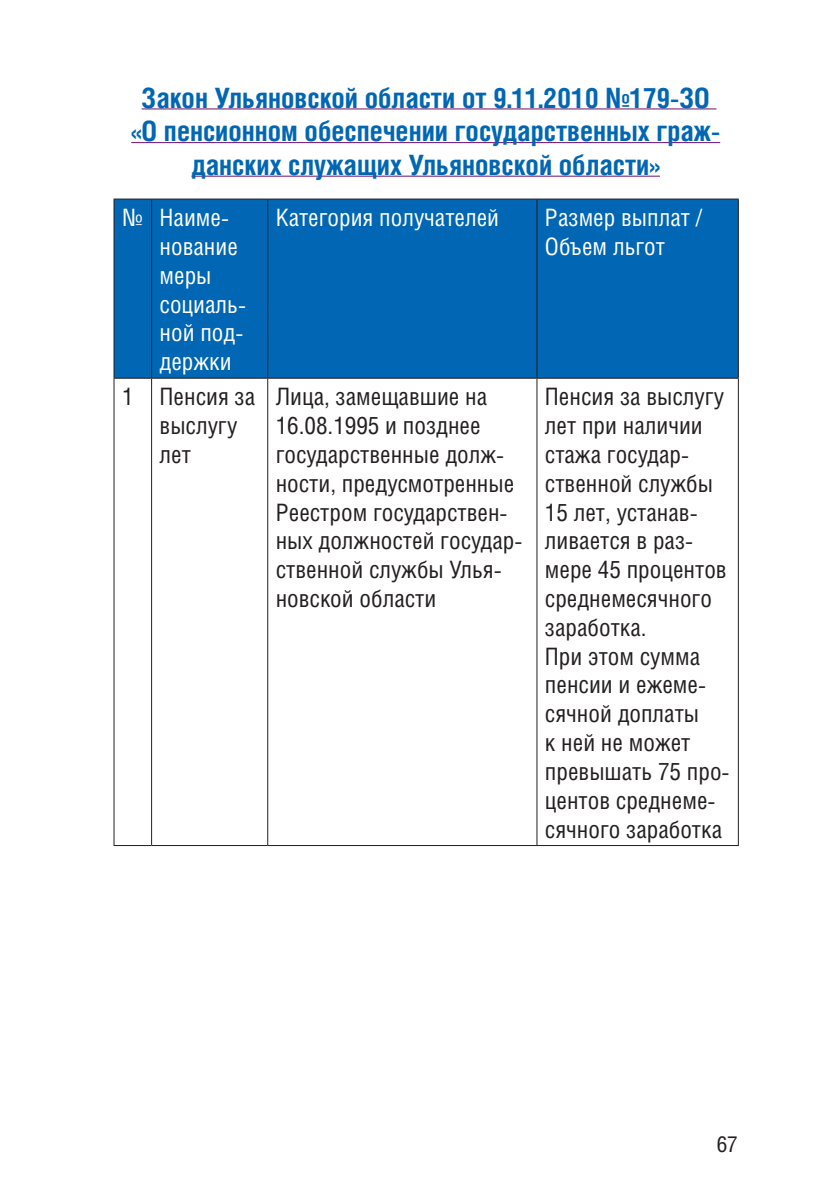
<style>
.page{position:relative;width:823px;height:1197px;background:#fff}
.page>*{position:absolute;margin:0;border:0;box-sizing:border-box;transform-origin:0 0}
.t1{font:700 28px/33.6px "Helios Cond";color:#0166b3;text-align:center}
.t2{font:24px/28.8px "Helios Cond";color:#231f20}
.t3{font:24px/28.8px "Helios Cond";color:#fff}
.t4{font:22px "Helios Cond";color:#231f20}
</style>
<div class="page">
<hr style="left:141px;top:108px;width:575px;height:1px;background:#7e287e">
<hr style="left:131px;top:142px;width:588px;height:1px;background:#7e287e">
<hr style="left:191px;top:176px;width:468px;height:1px;background:#7e287e">
<div style="left:114px;top:199px;width:623px;height:178px;background:#0166b3"></div>
<hr style="left:113px;top:198px;width:38px;height:1px;background:#231f20">
<hr style="left:113px;top:199px;width:1px;height:178px;background:#231f20">
<hr style="left:151px;top:198px;width:116px;height:1px;background:#231f20">
<hr style="left:151px;top:199px;width:1px;height:178px;background:#231f20">
<hr style="left:267px;top:198px;width:269px;height:1px;background:#231f20">
<hr style="left:267px;top:199px;width:1px;height:178px;background:#231f20">
<hr style="left:536px;top:198px;width:202px;height:1px;background:#231f20">
<hr style="left:536px;top:199px;width:1px;height:178px;background:#231f20">
<hr style="left:737px;top:199px;width:1px;height:178px;background:#231f20">
<hr style="left:113px;top:377px;width:38px;height:1px;background:#231f20">
<hr style="left:113px;top:378px;width:1px;height:466px;background:#231f20">
<hr style="left:151px;top:377px;width:116px;height:1px;background:#231f20">
<hr style="left:151px;top:378px;width:1px;height:466px;background:#231f20">
<hr style="left:267px;top:377px;width:269px;height:1px;background:#231f20">
<hr style="left:267px;top:378px;width:1px;height:466px;background:#231f20">
<hr style="left:536px;top:377px;width:202px;height:1px;background:#231f20">
<hr style="left:536px;top:378px;width:1px;height:466px;background:#231f20">
<hr style="left:737px;top:378px;width:1px;height:466px;background:#231f20">
<hr style="left:113px;top:844px;width:38px;height:1px;background:#231f20">
<hr style="left:151px;top:844px;width:116px;height:1px;background:#231f20">
<hr style="left:267px;top:844px;width:269px;height:1px;background:#231f20">
<hr style="left:536px;top:844px;width:202px;height:1px;background:#231f20">
<p class="t1" style="left:131px;top:80px;width:590px">Закон Ульяновской области от 9.11.2010 №179-ЗО «О пенсионном обеспечении государственных граж&shy;данских служащих Ульяновской области»</p>
<p class="t3" style="left:159px;top:203px;width:88px;text-indent:-38px">№ Наиме&shy;нование меры социаль&shy;ной под&shy;держки</p>
<p class="t3" style="left:275px;top:203px;width:225px">Категория получателей</p>
<p class="t3" style="left:544px;top:203px;width:159px">Размер выплат /<br>Объем льгот</p>
<p class="t2" style="left:159px;top:382px;width:97px;text-indent:-38px">1 Пенсия за выслугу лет</p>
<p class="t2" style="left:275px;top:382px;width:248px">Лица, замещавшие на<br>16.08.1995 и позднее государственные долж&shy;ности, предусмотренные<br>Реестром государствен&shy;ных должностей государ&shy;ственной службы Улья&shy;новской области</p>
<p class="t2" style="left:544px;top:382px;width:186px">Пенсия за выслугу лет при наличии стажа государ&shy;ственной службы<br>15 лет, устанав&shy;ливается в раз&shy;мере 45 процентов среднемесячного заработка.<br>При этом сумма пенсии и ежеме&shy;сячной доплаты<br>к ней не может превышать 75 про&shy;центов среднеме&shy;сячного заработка</p>
<p class="t4" style="left:716px;top:1130px;width:23px">67</p>
</div>
